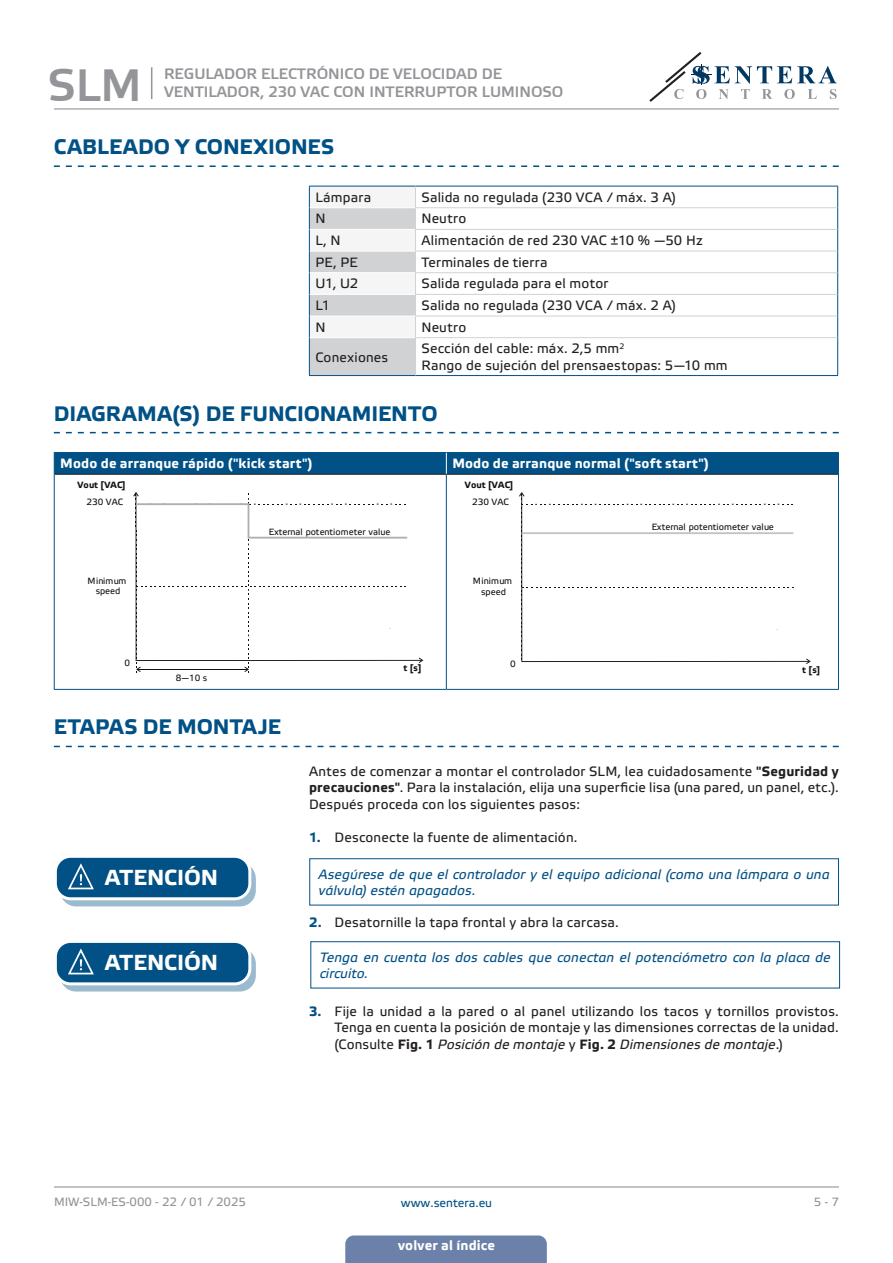
<style>
.page{position:relative;width:893px;height:1263px;background:#fff}
.page>*{position:absolute;margin:0;border:0;box-sizing:border-box;transform-origin:0 0}
.t1{font:45px "Etelka Medium Pro";color:#939598}
.t2{font:700 21.75px "Etelka Text Pro";letter-spacing:-.005em;color:#fff}
.t3{font:700 21px "Etelka Text Pro";color:#015186}
.t4{font:15px/18px "Etelka Medium Pro";color:#939598}
.body{font:13.5px/16.2px "Etelka Text Pro";letter-spacing:.015em;color:#231f20;text-align:justify}
.table_text{font:13.5px "Etelka Text Pro";letter-spacing:.015em;color:#231f20}
.attention{font:italic 13.5px/16.2px "Etelka Text Pro";letter-spacing:.01em;color:#015186}
.table_text-2{font:700 13.5px "Etelka Text Pro";letter-spacing:.01em;color:#fff}
.t5{font:12px "Etelka Text Pro";color:#939598}
.t6{font:12px "Etelka Text Pro";color:#015186}
.t7{font:9.15px/10.9px "Etelka Text Pro";letter-spacing:.005em;color:#121112;text-align:center}
.t8{font:700 9.15px "Etelka Text Pro";letter-spacing:.025em;color:#121112}
.t9{font:9px/10.8px "Etelka Text Pro";color:#121112;text-align:center}
.t10{font:700 9px "Etelka Text Pro";letter-spacing:.025em;color:#121112}
.s1{font-weight:700}
.s2{font-weight:700;color:#015186}
.s3{font-style:italic}
</style>
<div class="page">
<hr style="left:54px;top:108px;width:785px;height:1px;background:#939598">
<hr style="left:54px;top:1186px;width:785px;height:1px;background:#939598">
<svg style="left:649px;top:52px;width:188px;height:50px"></svg>
<div style="left:345px;top:1235px;width:202px;height:28px;background:#6c81aa"></div>
<svg style="left:54px;top:165px;width:785px;height:2px"></svg>
<svg style="left:54px;top:432px;width:785px;height:1px"></svg>
<svg style="left:416px;top:208px;width:421px;height:108px"></svg>
<hr style="left:415px;top:186px;width:423px;height:1px;background:#015186">
<svg style="left:837px;top:186px;width:1px;height:152px"></svg>
<hr style="left:837px;top:338px;width:1px;height:37px;background:#015186">
<hr style="left:415px;top:375px;width:423px;height:1px;background:#015186">
<hr style="left:415px;top:207px;width:422px;height:1px;background:#d1d2d4">
<hr style="left:415px;top:229px;width:422px;height:1px;background:#d1d2d4">
<hr style="left:415px;top:251px;width:422px;height:1px;background:#d1d2d4">
<hr style="left:415px;top:272px;width:422px;height:1px;background:#d1d2d4">
<hr style="left:415px;top:294px;width:422px;height:1px;background:#d1d2d4">
<hr style="left:415px;top:316px;width:422px;height:1px;background:#d1d2d4">
<hr style="left:415px;top:337px;width:422px;height:1px;background:#d1d2d4">
<svg style="left:309px;top:186px;width:107px;height:190px"></svg>
<hr style="left:415px;top:338px;width:1px;height:37px;background:#d1d2d4">
<svg style="left:55px;top:475px;width:783px;height:214px"></svg>
<hr style="left:54px;top:474px;width:1px;height:215px;background:#015186">
<hr style="left:446px;top:475px;width:1px;height:214px;background:#015186">
<hr style="left:838px;top:474px;width:1px;height:215px;background:#015186">
<hr style="left:54px;top:689px;width:392px;height:1px;background:#015186">
<hr style="left:446px;top:689px;width:393px;height:1px;background:#015186">
<div style="left:54px;top:452px;width:785px;height:22px;background:#015186"></div>
<hr style="left:55px;top:474px;width:391px;height:1px;background:#231f20">
<hr style="left:446px;top:474px;width:392px;height:1px;background:#231f20">
<svg style="left:133px;top:492px;width:291px;height:181px"></svg>
<svg style="left:519px;top:492px;width:292px;height:172px"></svg>
<hr style="left:522px;top:532px;width:271px;height:2px;background:#c1c2c3">
<svg style="left:54px;top:746px;width:785px;height:1px"></svg>
<svg style="left:61px;top:863px;width:194px;height:43px"></svg>
<div style="left:60px;top:863px;width:196px;height:43px;border:1px solid #015186;border-radius:15px"></div>
<div style="left:55px;top:856px;width:195px;height:43px;background:#015186;border-radius:15px"></div>
<div style="left:54px;top:855px;width:197px;height:45px;border:3px solid #fff;border-radius:15px"></div>
<svg style="left:66px;top:863px;width:38px;height:36px"></svg>
<svg style="left:61px;top:948px;width:194px;height:43px"></svg>
<div style="left:60px;top:948px;width:196px;height:43px;border:1px solid #015186;border-radius:15px"></div>
<div style="left:55px;top:941px;width:195px;height:43px;background:#015186;border-radius:15px"></div>
<div style="left:54px;top:940px;width:197px;height:45px;border:3px solid #fff;border-radius:15px"></div>
<svg style="left:66px;top:948px;width:38px;height:37px"></svg>
<div style="left:310px;top:941px;width:530px;height:47px;border:1px solid #015186"></div>
<hr style="left:151px;top:67px;width:1px;height:32px;background:#939598">
<h1 class="t1" style="left:48px;top:61px;width:96px">SLM</h1>
<p class="t4" style="left:164px;top:66px;width:401px">REGULADOR ELECTRÓNICO DE VELOCIDAD DE<br>VENTILADOR, 230 VAC CON INTERRUPTOR LUMINOSO</p>
<p class="t3" style="left:54px;top:135px;width:282px">CABLEADO Y CONEXIONES</p>
<p class="table_text" style="left:315px;top:190px;width:57px">Lámpara</p>
<p class="table_text" style="left:421px;top:190px;width:256px">Salida no regulada (230 VCA / máx. 3 A)</p>
<p class="table_text" style="left:315px;top:212px;width:12px">N</p>
<p class="table_text" style="left:421px;top:212px;width:46px">Neutro</p>
<p class="table_text" style="left:315px;top:233px;width:27px">L, N</p>
<p class="table_text" style="left:421px;top:233px;width:283px">Alimentación de red 230 VAC ±10 % —50 Hz</p>
<p class="table_text" style="left:315px;top:255px;width:44px">PE, PE</p>
<p class="table_text" style="left:421px;top:255px;width:128px">Terminales de tierra</p>
<p class="table_text" style="left:315px;top:276px;width:45px">U1, U2</p>
<p class="table_text" style="left:421px;top:276px;width:188px">Salida regulada para el motor</p>
<p class="table_text" style="left:315px;top:298px;width:16px">L1</p>
<p class="table_text" style="left:421px;top:298px;width:256px">Salida no regulada (230 VCA / máx. 2 A)</p>
<p class="table_text" style="left:315px;top:320px;width:12px">N</p>
<p class="table_text" style="left:421px;top:320px;width:46px">Neutro</p>
<p class="table_text" style="left:315px;top:350px;width:74px">Conexiones</p>
<p class="table_text" style="left:421px;top:341px;width:204px">Sección del cable: máx. 2,5 mm<sup>2</sup></p>
<p class="table_text" style="left:421px;top:358px;width:308px">Rango de sujeción del prensaestopas: 5—10 mm</p>
<p class="t3" style="left:54px;top:402px;width:385px">DIAGRAMA(S) DE FUNCIONAMIENTO</p>
<p class="table_text-2" style="left:60px;top:456px;width:254px">Modo de arranque rápido ("kick start")</p>
<p class="table_text-2" style="left:452px;top:456px;width:258px">Modo de arranque normal ("soft start")</p>
<p class="t10" style="left:77px;top:480px;width:50px">Vout [VAC]</p>
<p class="t8" style="left:465px;top:480px;width:50px">Vout [VAC]</p>
<p class="t9" style="left:87px;top:497px;width:38px">230 VAC</p>
<p class="t9" style="left:87px;top:576px;width:40px">Minimum speed</p>
<p class="t9" style="left:269px;top:527px;width:123px">External potentiometer value</p>
<p class="t9" style="left:124px;top:658px;width:7px">0</p>
<p class="t9" style="left:176px;top:673px;width:33px">8—10 s</p>
<p class="t3" style="left:54px;top:716px;width:228px">ETAPAS DE MONTAJE</p>
<p class="t10" style="left:403px;top:663px;width:19px">t [s]</p>
<p class="t7" style="left:472px;top:497px;width:38px">230 VAC</p>
<p class="t7" style="left:473px;top:576px;width:41px">Minimum speed</p>
<p class="t7" style="left:510px;top:659px;width:7px">0</p>
<p class="t7" style="left:652px;top:522px;width:124px">External potentiometer value</p>
<p class="t8" style="left:802px;top:665px;width:20px">t [s]</p>
<p class="body" style="left:309px;top:764px;width:531px">Antes de comenzar a montar el controlador SLM, lea cuidadosamente <span class="s1">"Seguridad y precauciones"</span>. Para la instalación, elija una superficie lisa (una pared, un panel, etc.).<br>Después proceda con los siguientes pasos:</p>
<p class="body" style="left:309px;top:830px;width:270px"><span class="s2">1.</span> Desconecte la fuente de alimentación.</p>
<p class="t2" style="left:105px;top:865px;width:114px">ATENCIÓN</p>
<p class="attention" style="left:319px;top:867px;width:512px">Asegúrese de que el controlador y el equipo adicional (como una lámpara o una válvula) estén apagados.</p>
<p class="body" style="left:309px;top:915px;width:311px"><span class="s2">2.</span> Desatornille la tapa frontal y abra la carcasa.</p>
<p class="t2" style="left:105px;top:951px;width:114px">ATENCIÓN</p>
<p class="attention" style="left:320px;top:950px;width:512px">Tenga en cuenta los dos cables que conectan el potenciómetro con la placa de circuito.</p>
<p class="body" style="left:334px;top:1004px;width:506px;text-indent:-26px"><span class="s2">3.</span> Fije la unidad a la pared o al panel utilizando los tacos y tornillos provistos.<br>Tenga en cuenta la posición de montaje y las dimensiones correctas de la unidad. (Consulte <span class="s1">Fig. 1</span> <span class="s3">Posición de montaje</span> y <span class="s1">Fig. 2</span> <span class="s3">Dimensiones de montaje</span>.)</p>
<p class="t5" style="left:54px;top:1195px;width:193px">MIW-SLM-ES-000 - 22 / 01 / 2025</p>
<p class="t6" style="left:401px;top:1196px;width:93px">www.sentera.eu</p>
<p class="t5" style="left:814px;top:1195px;width:27px">5 - 7</p>
<p class="table_text-2" style="left:398px;top:1238px;width:98px">volver al índice</p>
</div>
